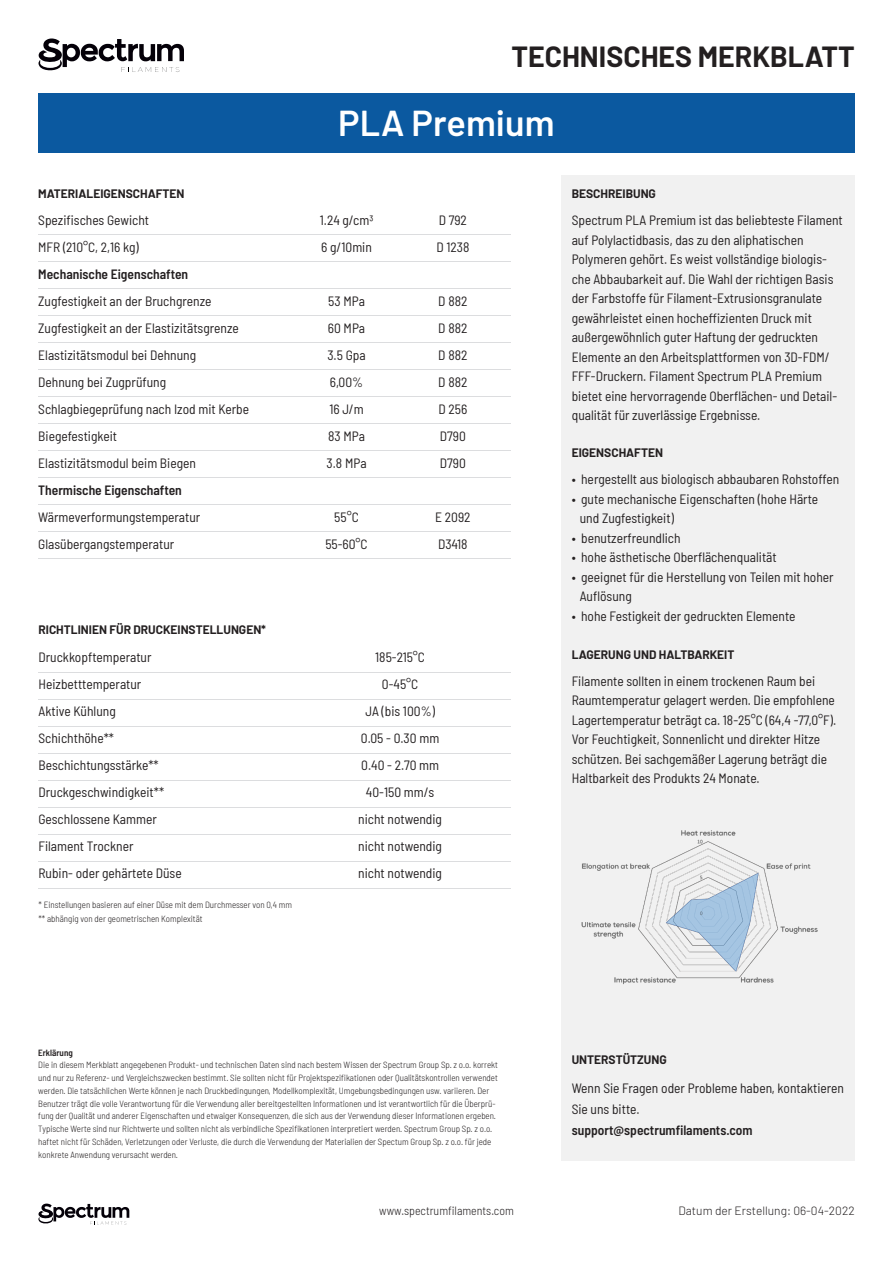
<style>
.page{position:relative;width:893px;height:1263px;background:#fff}
.page>*{position:absolute;margin:0;border:0;box-sizing:border-box;transform-origin:0 0}
.t1{font:600 36px "Barlow";color:#fff}
.t2{font:700 28.5px "Barlow";color:#231f20}
.t3{font:semi-condensed 13.5px/19.5px "Barlow";color:#231f20}
.t4{font:600 semi-condensed 13.5px "Barlow";color:#231f20}
.t5{font:700 12px "Barlow";color:#231f20}
.t6{font:300 12px "Barlow";color:#231f20}
.t7{font:300 semi-condensed 12px "Barlow";color:#231f20}
.t8{font:300 semi-condensed 9px/12.8px "Barlow";color:#231f20}
.t9{font:600 semi-condensed 9px "Barlow";color:#231f20}
.s1{font-weight:600}
</style>
<div class="page">
<div style="left:561px;top:175px;width:294px;height:985px;background:#f1f1f1"></div>
<div style="left:38px;top:94px;width:817px;height:59px;background:#0b59a0"></div>
<svg style="left:38px;top:39px;width:146px;height:33px"></svg>
<svg style="left:38px;top:1203px;width:91px;height:21px"></svg>
<hr style="left:38px;top:234px;width:472px;height:1px;background:#dcdddf">
<hr style="left:38px;top:261px;width:472px;height:1px;background:#dcdddf">
<hr style="left:38px;top:288px;width:472px;height:1px;background:#dcdddf">
<hr style="left:38px;top:315px;width:472px;height:1px;background:#dcdddf">
<hr style="left:38px;top:342px;width:472px;height:1px;background:#dcdddf">
<hr style="left:38px;top:369px;width:472px;height:1px;background:#dcdddf">
<hr style="left:38px;top:396px;width:472px;height:1px;background:#dcdddf">
<hr style="left:38px;top:423px;width:472px;height:1px;background:#dcdddf">
<hr style="left:38px;top:450px;width:472px;height:1px;background:#dcdddf">
<hr style="left:38px;top:477px;width:472px;height:1px;background:#dcdddf">
<hr style="left:38px;top:504px;width:472px;height:1px;background:#dcdddf">
<hr style="left:38px;top:531px;width:472px;height:1px;background:#dcdddf">
<hr style="left:38px;top:558px;width:472px;height:1px;background:#dcdddf">
<img style="left:581px;top:830px;width:237px;height:155px">
<hr style="left:38px;top:672px;width:472px;height:1px;background:#dcdddf">
<hr style="left:38px;top:699px;width:472px;height:1px;background:#dcdddf">
<hr style="left:38px;top:726px;width:472px;height:1px;background:#dcdddf">
<hr style="left:38px;top:753px;width:472px;height:1px;background:#dcdddf">
<hr style="left:38px;top:780px;width:472px;height:1px;background:#dcdddf">
<hr style="left:38px;top:807px;width:472px;height:1px;background:#dcdddf">
<hr style="left:38px;top:834px;width:472px;height:1px;background:#dcdddf">
<hr style="left:38px;top:861px;width:472px;height:1px;background:#dcdddf">
<hr style="left:38px;top:888px;width:472px;height:1px;background:#dcdddf">
<p class="t2" style="left:511px;top:35px;width:345px">TECHNISCHES MERKBLATT</p>
<p class="t5" style="left:38px;top:185px;width:148px">MATERIALEIGENSCHAFTEN</p>
<p class="t3" style="left:38px;top:210px;width:112px">Spezifisches Gewicht</p>
<p class="t3" style="left:38px;top:237px;width:102px">MFR (210°C, 2,16 kg)</p>
<p class="t4" style="left:38px;top:265px;width:151px">Mechanische Eigenschaften</p>
<p class="t3" style="left:38px;top:291px;width:175px">Zugfestigkeit an der Bruchgrenze</p>
<p class="t3" style="left:38px;top:318px;width:202px">Zugfestigkeit an der Elastizitätsgrenze</p>
<p class="t3" style="left:38px;top:345px;width:159px">Elastizitätsmodul bei Dehnung</p>
<p class="t3" style="left:38px;top:372px;width:129px">Dehnung bei Zugprüfung</p>
<p class="t3" style="left:38px;top:399px;width:212px">Schlagbiegeprüfung nach Izod mit Kerbe</p>
<p class="t3" style="left:38px;top:426px;width:80px">Biegefestigkeit</p>
<p class="t3" style="left:38px;top:453px;width:159px">Elastizitätsmodul beim Biegen</p>
<p class="t4" style="left:38px;top:481px;width:145px">Thermische Eigenschaften</p>
<p class="t3" style="left:38px;top:507px;width:164px">Wärmeverformungstemperatur</p>
<p class="t3" style="left:38px;top:534px;width:138px">Glasübergangstemperatur</p>
<p class="t5" style="left:38px;top:621px;width:229px">RICHTLINIEN FÜR DRUCKEINSTELLUNGEN*</p>
<p class="t3" style="left:38px;top:646px;width:115px">Druckkopftemperatur</p>
<p class="t3" style="left:38px;top:673px;width:104px">Heizbetttemperatur</p>
<p class="t3" style="left:38px;top:700px;width:79px">Aktive Kühlung</p>
<p class="t3" style="left:38px;top:727px;width:77px">Schichthöhe**</p>
<p class="t3" style="left:38px;top:754px;width:122px">Beschichtungsstärke**</p>
<p class="t3" style="left:38px;top:781px;width:127px">Druckgeschwindigkeit**</p>
<p class="t3" style="left:38px;top:808px;width:120px">Geschlossene Kammer</p>
<p class="t3" style="left:38px;top:835px;width:97px">Filament Trockner</p>
<p class="t3" style="left:38px;top:862px;width:145px">Rubin- oder gehärtete Düse</p>
<p class="t8" style="left:38px;top:898px;width:255px">* Einstellungen basieren auf einer Düse mit dem Durchmesser von 0,4 mm</p>
<p class="t8" style="left:38px;top:911px;width:166px">** abhängig von der geometrischen Komplexität</p>
<p class="t1" style="left:338px;top:97px;width:218px">PLA Premium</p>
<p class="t3" style="left:320px;top:210px;width:55px">1.24 g/cm3</p>
<p class="t3" style="left:321px;top:237px;width:52px">6 g/10min</p>
<p class="t3" style="left:439px;top:210px;width:30px">D 792</p>
<p class="t3" style="left:436px;top:237px;width:35px">D 1238</p>
<p class="t3" style="left:328px;top:291px;width:38px">53 MPa</p>
<p class="t3" style="left:328px;top:318px;width:39px">60 MPa</p>
<p class="t3" style="left:327px;top:345px;width:40px">3.5 Gpa</p>
<p class="t3" style="left:330px;top:372px;width:35px">6,00%</p>
<p class="t3" style="left:329px;top:399px;width:36px">16 J/m</p>
<p class="t3" style="left:328px;top:426px;width:38px">83 MPa</p>
<p class="t3" style="left:327px;top:453px;width:42px">3.8 MPa</p>
<p class="t3" style="left:438px;top:291px;width:31px">D 882</p>
<p class="t3" style="left:438px;top:318px;width:31px">D 882</p>
<p class="t3" style="left:438px;top:345px;width:31px">D 882</p>
<p class="t3" style="left:438px;top:372px;width:31px">D 882</p>
<p class="t3" style="left:438px;top:399px;width:30px">D 256</p>
<p class="t3" style="left:440px;top:426px;width:28px">D790</p>
<p class="t3" style="left:440px;top:453px;width:28px">D790</p>
<p class="t3" style="left:334px;top:507px;width:26px">55°C</p>
<p class="t3" style="left:325px;top:534px;width:44px">55-60°C</p>
<p class="t3" style="left:435px;top:507px;width:37px">E 2092</p>
<p class="t3" style="left:438px;top:534px;width:31px">D3418</p>
<p class="t3" style="left:375px;top:646px;width:51px">185-215°C</p>
<p class="t3" style="left:382px;top:673px;width:38px">0-45°C</p>
<p class="t3" style="left:365px;top:700px;width:71px">JA (bis 100%)</p>
<p class="t3" style="left:361px;top:727px;width:80px">0.05 - 0.30 mm</p>
<p class="t3" style="left:361px;top:754px;width:79px">0.40 - 2.70 mm</p>
<p class="t3" style="left:366px;top:781px;width:70px">40-150 mm/s</p>
<p class="t3" style="left:358px;top:808px;width:85px">nicht notwendig</p>
<p class="t3" style="left:358px;top:835px;width:85px">nicht notwendig</p>
<p class="t3" style="left:358px;top:862px;width:85px">nicht notwendig</p>
<p class="t5" style="left:572px;top:185px;width:86px">BESCHREIBUNG</p>
<p class="t3" style="left:572px;top:210px;width:273px">Spectrum PLA Premium ist das beliebteste Filament auf Polylactidbasis, das zu den aliphatischen Polymeren gehört. Es weist vollständige biologis&shy;che Abbaubarkeit auf. Die Wahl der richtigen Basis der Farbstoffe für Filament-Extrusionsgranulate gewährleistet einen hocheffizienten Druck mit außergewöhnlich guter Haftung der gedruckten Elemente an den Arbeitsplattformen von 3D-FDM/ FFF-Druckern. Filament Spectrum PLA Premium bietet eine hervorragende Oberflächen- und Detail&shy;qualität für zuverlässige Ergebnisse.</p>
<p class="t5" style="left:572px;top:444px;width:93px">EIGENSCHAFTEN</p>
<p class="t3" style="left:572px;top:469px;width:269px">• hergestellt aus biologisch abbaubaren Rohstoffen</p>
<p class="t3" style="left:580px;top:488px;width:240px;text-indent:-8px">• gute mechanische Eigenschaften (hohe Härte und Zugfestigkeit)</p>
<p class="t3" style="left:572px;top:527px;width:110px">• benutzerfreundlich</p>
<p class="t3" style="left:572px;top:547px;width:207px">• hohe ästhetische Oberflächenqualität</p>
<p class="t3" style="left:580px;top:566px;width:255px;text-indent:-8px">• geeignet für die Herstellung von Teilen mit hoher<br>Auflösung</p>
<p class="t3" style="left:572px;top:605px;width:225px">• hohe Festigkeit der gedruckten Elemente</p>
<p class="t5" style="left:572px;top:645px;width:164px">LAGERUNG UND HALTBARKEIT</p>
<p class="t3" style="left:572px;top:670px;width:266px">Filamente sollten in einem trockenen Raum bei Raumtemperatur gelagert werden. Die empfohlene Lagertemperatur beträgt ca. 18-25°C (64,4 -77,0°F).<br>Vor Feuchtigkeit, Sonnenlicht und direkter Hitze schützen. Bei sachgemäßer Lagerung beträgt die Haltbarkeit des Produkts 24 Monate.</p>
<p class="t9" style="left:38px;top:1046px;width:36px">Erklärung</p>
<p class="t8" style="left:38px;top:1058px;width:461px">Die in diesem Merkblatt angegebenen Produkt- und technischen Daten sind nach bestem Wissen der Spectrum Group Sp. z o.o. korrekt und nur zu Referenz- und Vergleichszwecken bestimmt. Sie sollten nicht für Projektspezifikationen oder Qualitätskontrollen verwendet werden. Die tatsächlichen Werte können je nach Druckbedingungen, Modellkomplexität, Umgebungsbedingungen usw. variieren. Der Benutzer trägt die volle Verantwortung für die Verwendung aller bereitgestellten Informationen und ist verantwortlich für die Überprü&shy;fung der Qualität und anderer Eigenschaften und etwaiger Konsequenzen, die sich aus der Verwendung dieser Informationen ergeben.<br>Typische Werte sind nur Richtwerte und sollten nicht als verbindliche Spezifikationen interpretiert werden. Spectrum Group Sp. z o.o. haftet nicht für Schäden, Verletzungen oder Verluste, die durch die Verwendung der Materialien der Spectum Group Sp. z o.o. für jede konkrete Anwendung verursacht werden.</p>
<p class="t5" style="left:572px;top:1051px;width:97px">UNTERSTÜTZUNG</p>
<p class="t3" style="left:572px;top:1077px;width:274px;line-height:21px">Wenn Sie Fragen oder Probleme haben, kontaktieren<br>Sie uns bitte.<br><span class="s1">support@spectrumfilaments.com</span></p>
<p class="t7" style="left:379px;top:1202px;width:136px">www.spectrumfilaments.com</p>
<p class="t6" style="left:679px;top:1202px;width:178px">Datum der Erstellung: 06-04-2022</p>
</div>
